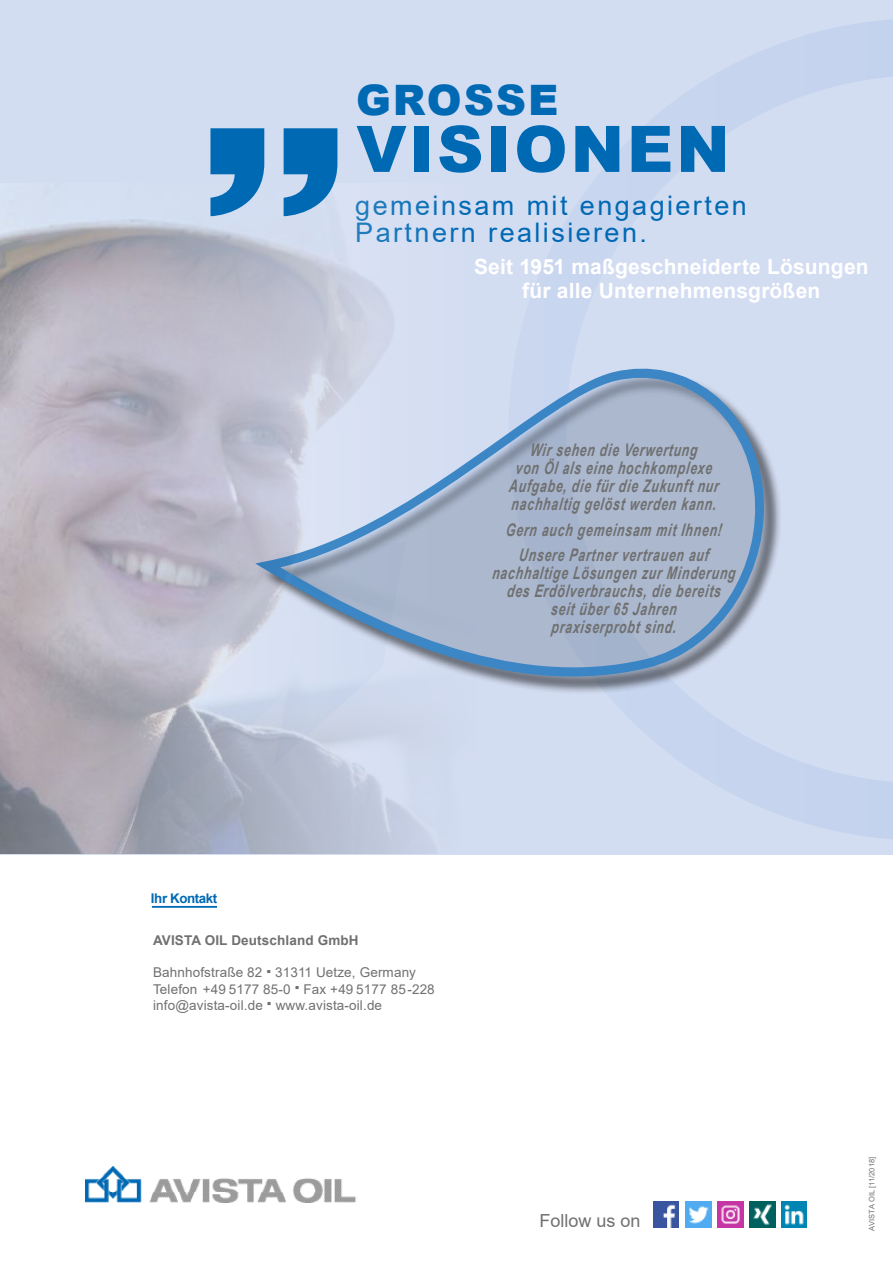
<style>
.page{position:relative;width:893px;height:1263px;background:#fff}
.page>*{position:absolute;margin:0;border:0;box-sizing:border-box;transform-origin:0 0}
.t1{font:900 64.2px "Arial";letter-spacing:.045em;color:#0069b4}
.t2{font:900 42px "Arial";letter-spacing:.045em;color:#0069b4}
.t3{font:27px/27px "Arial";letter-spacing:.09em;color:#0069b4}
.t4{font:700 21px/24px "Arial";letter-spacing:.01em;color:#fff;text-align:center}
.t5{font:18px "Arial";color:#707070}
.t6{font:italic 700 17.4px/18px "Arial Narrow";letter-spacing:.05em;color:#707070;text-align:center;scale:.86 1}
.t7{font:13.5px/16.2px "Arial";letter-spacing:.01em;color:#707070}
.t8{font:700 13.5px "Arial";letter-spacing:.01em;color:#707070}
.t9{font:700 13.35px "Arial";letter-spacing:-.03em;color:#0069b4}
.t10{font:7.5px "Arial";letter-spacing:.015em;color:#707070}
</style>
<div class="page">
<div style="left:0;top:0;width:893px;height:854px;background:#d3ddf2"></div>
<svg style="left:337px;top:19px;width:556px;height:820px"></svg>
<img style="left:0;top:184px;width:585px;height:669px">
<img style="left:85px;top:1166px;width:271px;height:37px">
<svg style="left:231px;top:335px;width:554px;height:429px"></svg>
<hr style="left:152px;top:906px;width:65px;height:1px;background:#0069b4">
<img style="left:653px;top:1202px;width:26px;height:25px">
<img style="left:750px;top:1202px;width:25px;height:25px">
<img style="left:685px;top:1202px;width:26px;height:25px">
<img style="left:718px;top:1202px;width:25px;height:25px">
<img style="left:781px;top:1202px;width:26px;height:25px">
<svg style="left:210px;top:128px;width:127px;height:88px"></svg>
<h2 class="t2" style="left:356px;top:69px;width:204px">GROSSE</h2>
<h1 class="t1" style="left:356px;top:102px;width:375px">VISIONEN</h1>
<h3 class="t3" style="left:355px;top:192px;width:393px">gemeinsam mit engagierten<br>Partnern realisieren.</h3>
<p class="t4" style="left:474px;top:255px;width:396px">Seit 1951 maßgeschneiderte Lösungen für alle Unternehmensgrößen</p>
<p class="t6" style="left:508px;top:440px;width:249px">Wir sehen die Verwertung<br>von Öl als eine hochkomplexe<br>Aufgabe, die für die Zukunft nur nachhaltig gelöst werden kann.</p>
<p class="t6" style="left:505px;top:516px;width:256px;line-height:25.2px">Gern auch gemeinsam mit Ihnen!<br>Unsere Partner vertrauen auf</p>
<p class="t6" style="left:492px;top:563px;width:288px">nachhaltige Lösungen zur Minderung des Erdölverbrauchs, die bereits<br>seit über 65 Jahren<br>praxiserprobt sind.</p>
<p class="t9" style="left:151px;top:889px;width:68px">Ihr Kontakt</p>
<p class="t8" style="left:153px;top:931px;width:207px">AVISTA OIL Deutschland GmbH</p>
<p class="t7" style="left:153px;top:964px;width:283px">Bahnhofstraße 82 ▪ 31311 Uetze, Germany<br>Telefon +49 5177 85-0 ▪ Fax +49 5177 85-228 info@avista-oil.de ▪ www.avista-oil.de</p>
<p class="t5" style="left:540px;top:1208px;width:103px">Follow us on</p>
<p class="t10" style="left:867px;top:1231px;width:76px;rotate:-90deg">AVISTA OIL [11/2018]</p>
</div>
